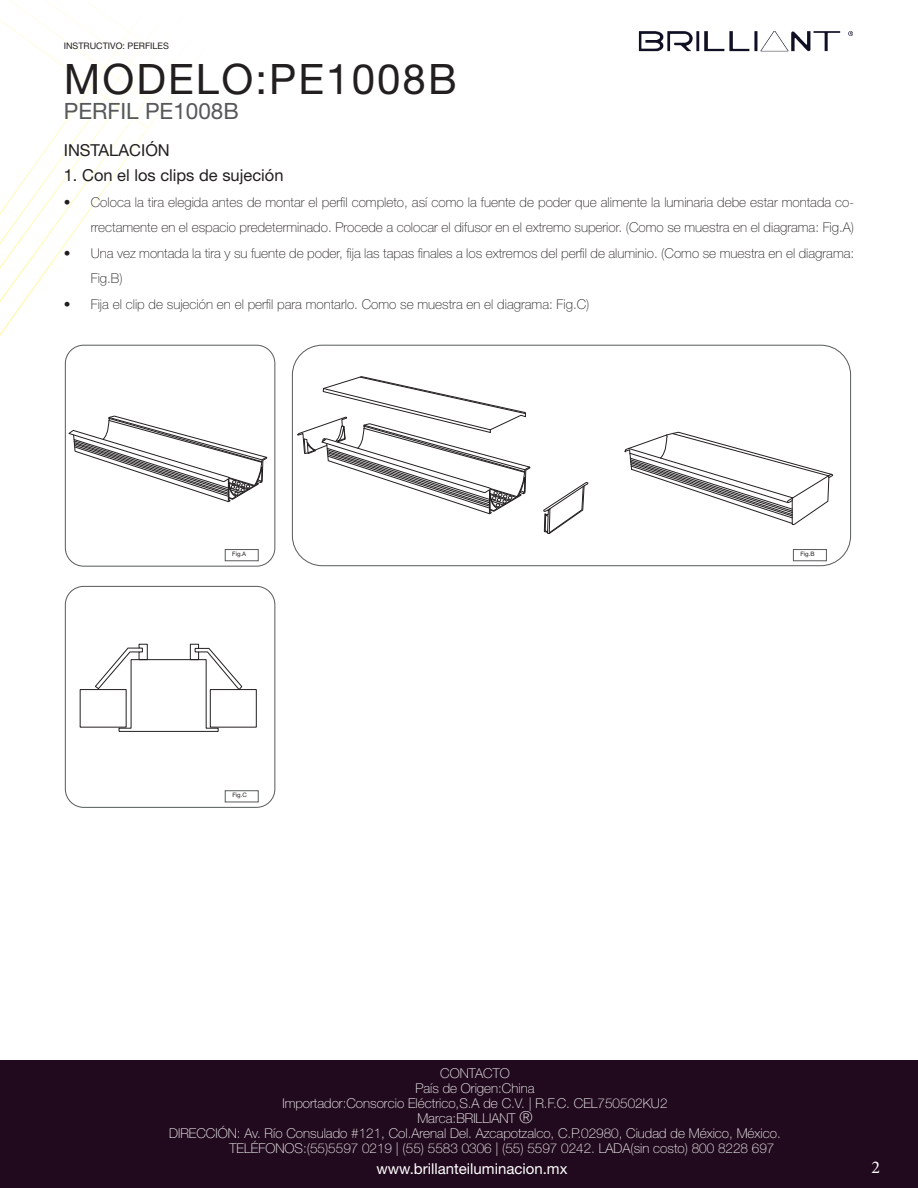
<style>
.page{position:relative;width:918px;height:1188px;background:#fff}
.page>*{position:absolute;margin:0;border:0;box-sizing:border-box;transform-origin:0 0}
.t1{font:42px "Helvetica Neue LT Std";letter-spacing:.05em;color:#231f20}
.t2{font:22.5px "Helvetica Neue LT Std";color:#57585a}
.t3{font:18px "Minion Pro";color:#fff}
.t4{font:16.5px "Helvetica Neue LT Std";color:#231f20}
.t5{font:15px "Helvetica Neue LT Std";color:#fff}
.t6{font:100 13.5px/25.5px "Helvetica Neue LT Std";color:#231f20;text-align:right}
.t7{font:100 13.5px "Helvetica Neue LT Std";color:#fff}
.t8{font:9px "Helvetica Neue LT Std";color:#231f20}
.t9{font:6px "Helvetica Neue LT Std";color:#231f20}
.s1{font-size:16.5px}
</style>
<div class="page">
<div style="left:0;top:1060px;width:918px;height:128px;background:#220a1e"></div>
<img style="left:638px;top:31px;width:215px;height:21px">
<svg style="left:0;top:0;width:194px;height:319px"></svg>
<div style="left:225px;top:549px;width:33px;height:12px;border:1px solid #575a5b"></div>
<div style="left:793px;top:549px;width:34px;height:12px;border:1px solid #575a5b"></div>
<div style="left:65px;top:345px;width:210px;height:221px;border:1px solid #575a5b;border-radius:18px"></div>
<div style="left:65px;top:586px;width:210px;height:221px;border:1px solid #575a5b;border-radius:18px"></div>
<div style="left:292px;top:345px;width:559px;height:221px;border:1px solid #575a5b;border-radius:30px"></div>
<svg style="left:95px;top:644px;width:147px;height:88px"></svg>
<svg style="left:543px;top:482px;width:45px;height:52px"></svg>
<svg style="left:297px;top:376px;width:233px;height:138px"></svg>
<svg style="left:69px;top:416px;width:198px;height:86px"></svg>
<svg style="left:625px;top:432px;width:208px;height:93px"></svg>
<p class="t8" style="left:64px;top:41px;width:107px">INSTRUCTIVO: PERFILES</p>
<h1 class="t1" style="left:64px;top:54px;width:395px">MODELO:PE1008B</h1>
<h2 class="t2" style="left:64px;top:98px;width:177px">PERFIL PE1008B</h2>
<p class="t4" style="left:64px;top:140px;width:108px">INSTALACIÓN</p>
<p class="t4" style="left:64px;top:166px;width:221px">1. Con el los clips de sujeción</p>
<p class="t6" style="left:64px;top:189px;width:792px">• Coloca la tira elegida antes de montar el perfil completo, así como la fuente de poder que alimente la luminaria debe estar montada co&shy;rrectamente en el espacio predeterminado. Procede a colocar el difusor en el extremo superior. (Como se muestra en el diagrama: Fig.A)</p>
<p class="t6" style="left:91px;top:240px;width:765px;text-align:left;text-indent:-27px">• Una vez montada la tira y su fuente de poder, fija las tapas finales a los extremos del perfil de aluminio. (Como se muestra en el diagrama:<br>Fig.B)</p>
<p class="t6" style="left:64px;top:291px;width:527px">• Fija el clip de sujeción en el perfil para montarlo. Como se muestra en el diagrama: Fig.C)</p>
<p class="t9" style="left:232px;top:550px;width:15px">Fig.A</p>
<p class="t9" style="left:800px;top:550px;width:16px">Fig.B</p>
<p class="t9" style="left:232px;top:792px;width:16px">Fig.C</p>
<p class="t7" style="left:440px;top:1066px;width:71px">CONTACTO</p>
<p class="t7" style="left:415px;top:1081px;width:121px">País de Origen:China</p>
<p class="t7" style="left:282px;top:1096px;width:387px">Importador:Consorcio Eléctrico,S.A de C.V. | R.F.C. CEL750502KU2</p>
<p class="t7" style="left:417px;top:1111px;width:117px">Marca:BRILLIANT <span class="s1">®</span></p>
<p class="t7" style="left:169px;top:1126px;width:613px">DIRECCIÓN: Av. Río Consulado #121, Col.Arenal Del. Azcapotzalco, C.P.02980, Ciudad de México, México.</p>
<p class="t7" style="left:230px;top:1141px;width:546px">TELÉFONOS:(55)5597 0219 | (55) 5583 0306 | (55) 5597 0242. LADA(sin costo) 800 8228 697</p>
<p class="t5" style="left:376px;top:1160px;width:193px">www.brillanteiluminacion.mx</p>
<h3 class="t3" style="left:871px;top:1155px;width:10px">2</h3>
</div>
